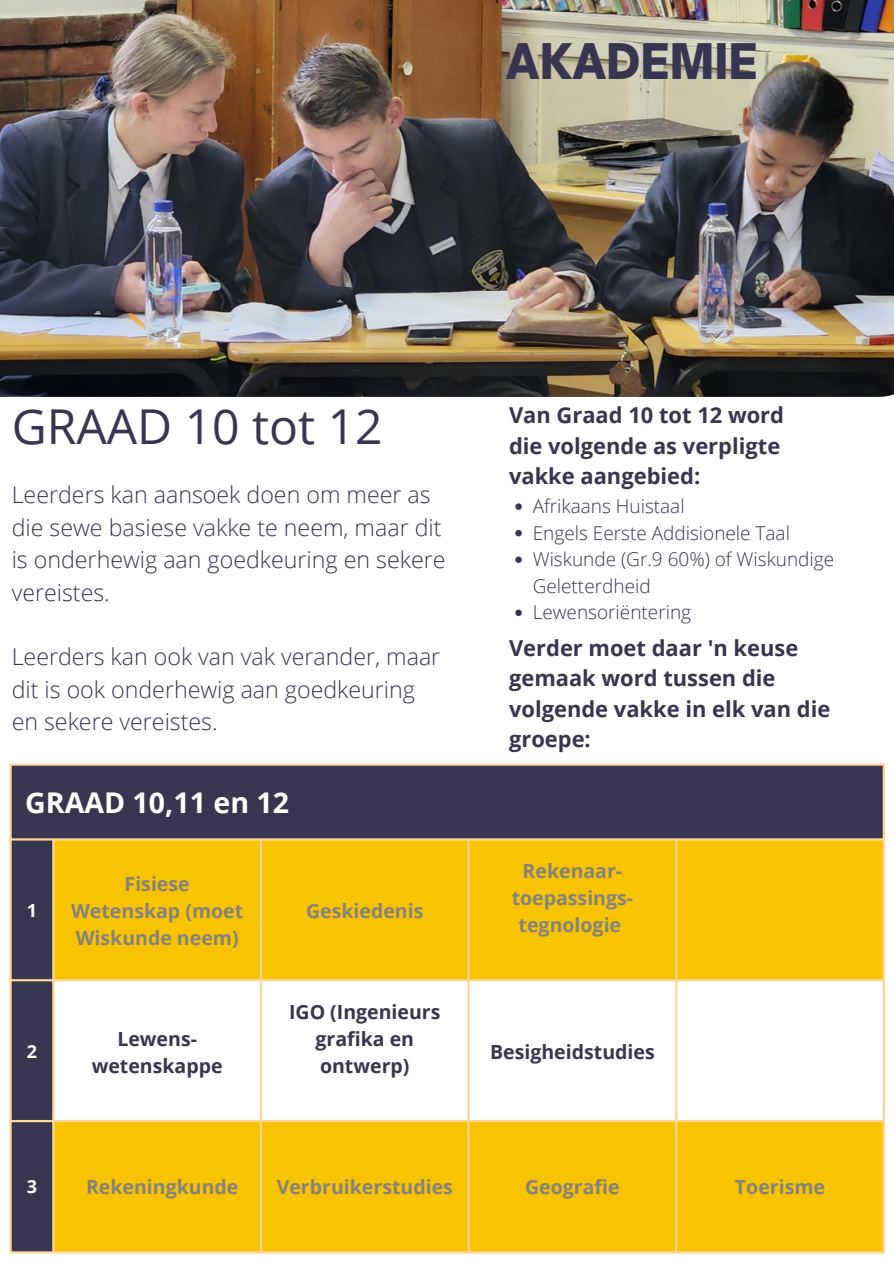
<style>
.page{position:relative;width:894px;height:1264px;background:#fff}
.page>*{position:absolute;margin:0;border:0;box-sizing:border-box;transform-origin:0 0}
.t1{font:48px "Open Sans";color:#383550}
.t2{font:900 46.95px "Open Sauce One";color:#383550}
.t3{font:700 28.5px "Open Sans";color:#fff}
.t4{font:300 23.25px/32.4px "Open Sans";color:#383550}
.t5{font:700 21.9px/30.3px "Open Sans";color:#383550}
.t6{font:700 19.5px/27px "Open Sans";color:#838280;text-align:center}
.t7{font:700 19.5px/27px "Open Sans";color:#383550;text-align:center}
.t8{font:300 19.05px/26.5px "Open Sans";color:#383550}
.t9{font:700 18px "Open Sans";color:#fff}
</style>
<div class="page">
<img style="left:0;top:0;width:893px;height:397px">
<div style="left:12px;top:765px;width:870px;height:486px;background:#383550"></div>
<div style="left:54px;top:840px;width:828px;height:411px;background:#f8c300"></div>
<svg style="left:54px;top:981px;width:828px;height:138px"></svg>
<hr style="left:9px;top:765px;width:3px;height:486px;background:#ffd699">
<hr style="left:52px;top:840px;width:2px;height:411px;background:#ffd699">
<hr style="left:260px;top:840px;width:2px;height:411px;background:#ffd699">
<hr style="left:467px;top:840px;width:2px;height:411px;background:#ffd699">
<hr style="left:675px;top:840px;width:2px;height:411px;background:#ffd699">
<hr style="left:882px;top:765px;width:2px;height:486px;background:#ffd699">
<hr style="left:9px;top:763px;width:875px;height:2px;background:#ffd699">
<hr style="left:9px;top:838px;width:875px;height:2px;background:#ffd699">
<hr style="left:9px;top:979px;width:875px;height:2px;background:#ffd699">
<hr style="left:9px;top:1119px;width:875px;height:3px;background:#ffd699">
<hr style="left:9px;top:1251px;width:875px;height:2px;background:#ffd699">
<svg style="left:515px;top:503px;width:6px;height:7px"></svg>
<svg style="left:515px;top:530px;width:6px;height:6px"></svg>
<svg style="left:515px;top:556px;width:6px;height:7px"></svg>
<svg style="left:515px;top:609px;width:6px;height:7px"></svg>
<h2 class="t2" style="left:505px;top:32px;width:253px">AKADEMIE</h2>
<h1 class="t1" style="left:12px;top:393px;width:372px">GRAAD 10 tot 12</h1>
<p class="t5" style="left:509px;top:399px;width:276px">Van Graad 10 tot 12 word die volgende as verpligte vakke aangebied:</p>
<p class="t4" style="left:12px;top:478px;width:435px">Leerders kan aansoek doen om meer as die sewe basiese vakke te neem, maar dit is onderhewig aan goedkeuring en sekere vereistes.</p>
<p class="t8" style="left:532px;top:492px;width:303px">Afrikaans Huistaal<br>Engels Eerste Addisionele Taal<br>Wiskunde (Gr.9 60%) of Wiskundige<br>Geletterdheid<br>Lewensoriëntering</p>
<p class="t4" style="left:12px;top:640px;width:430px">Leerders kan ook van vak verander, maar dit is ook onderhewig aan goedkeuring en sekere vereistes.</p>
<p class="t5" style="left:509px;top:632px;width:322px">Verder moet daar 'n keuse gemaak word tussen die volgende vakke in elk van die groepe:</p>
<p class="t3" style="left:25px;top:782px;width:265px">GRAAD 10,11 en 12</p>
<p class="t9" style="left:27px;top:898px;width:12px">1</p>
<p class="t6" style="left:71px;top:870px;width:174px">Fisiese<br>Wetenskap (moet<br>Wiskunde neem)</p>
<p class="t6" style="left:306px;top:897px;width:119px">Geskiedenis</p>
<p class="t9" style="left:27px;top:1038px;width:12px">2</p>
<p class="t7" style="left:92px;top:1024px;width:132px">Lewens&shy;wetenskappe</p>
<p class="t7" style="left:289px;top:997px;width:153px">IGO (Ingenieurs grafika en ontwerp)</p>
<p class="t6" style="left:511px;top:856px;width:123px">Rekenaar&shy;toepassings&shy;tegnologie</p>
<p class="t7" style="left:490px;top:1038px;width:166px">Besigheidstudies</p>
<p class="t9" style="left:27px;top:1173px;width:12px">3</p>
<p class="t6" style="left:86px;top:1173px;width:154px">Rekeningkunde</p>
<p class="t6" style="left:276px;top:1173px;width:178px">Verbruikerstudies</p>
<p class="t6" style="left:525px;top:1173px;width:96px">Geografie</p>
<p class="t6" style="left:734px;top:1173px;width:92px">Toerisme</p>
</div>
